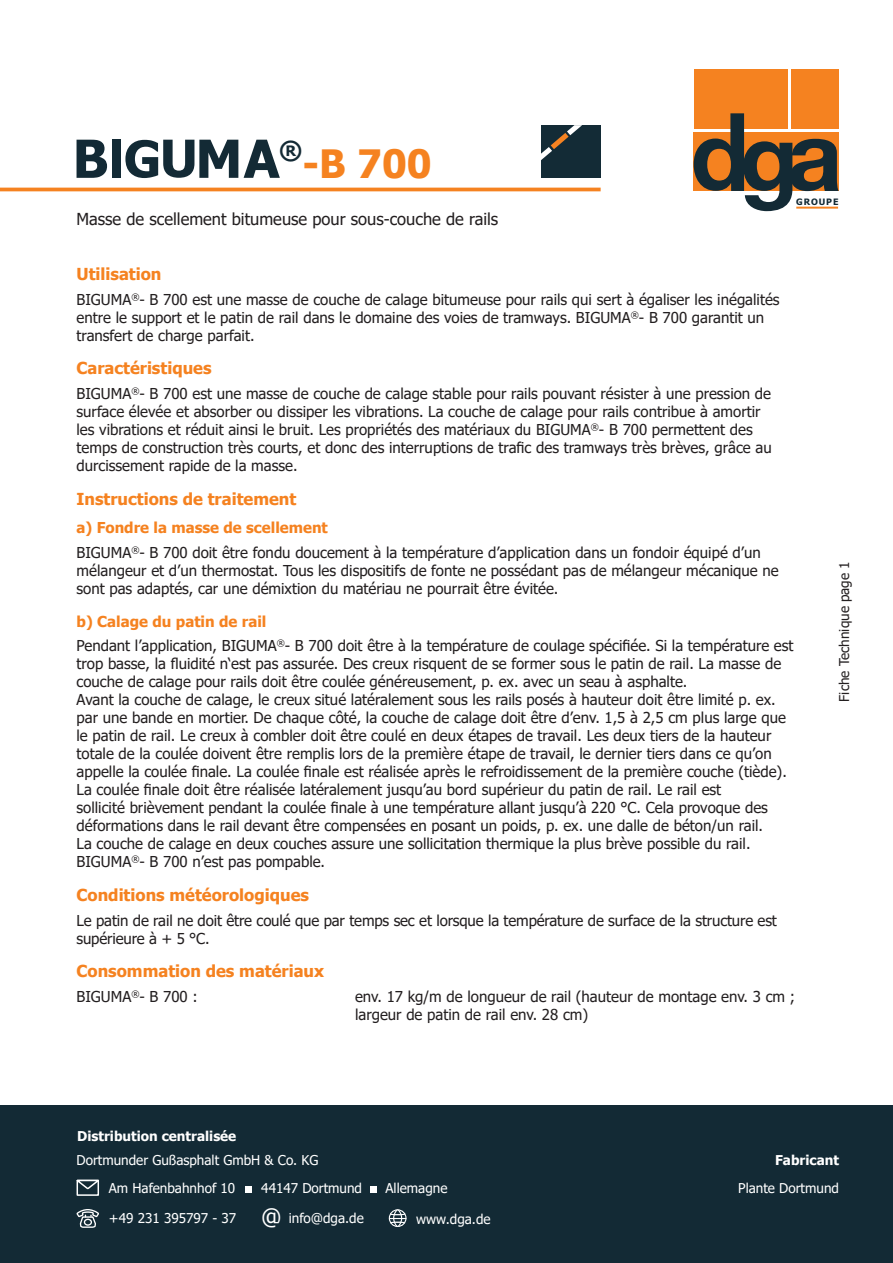
<style>
.page{position:relative;width:893px;height:1263px;background:#fff}
.page>*{position:absolute;margin:0;border:0;box-sizing:border-box;transform-origin:0 0}
.t1{font:700 39px "Tahoma";color:#f58220}
.t2{font:700 25.05px "Tahoma";color:#132a35}
.t3{font:700 16.5px "Tahoma";color:#f58220}
.t4{font:16.5px "Tahoma";color:#231f20}
.t5{font:15px/18px "Tahoma";color:#231f20}
.t6{font:13.5px/28.2px "Tahoma";color:#fff}
.t7{font:700 13.5px "Tahoma";color:#fff}
.t8{font:13.5px "Tahoma";color:#231f20}
.t9{font:700 8.85px "Tahoma";letter-spacing:.1em;color:#132a35}
.s1{font-weight:700;color:#f58220}
.s2{font-size:22.5px}
</style>
<div class="page">
<div style="left:694px;top:69px;width:93px;height:59px;background:#f58220"></div>
<div style="left:791px;top:69px;width:48px;height:59px;background:#f58220"></div>
<svg style="left:694px;top:113px;width:145px;height:98px"></svg>
<hr style="left:0;top:188px;width:601px;height:3px;background:#f58220">
<div style="left:541px;top:125px;width:60px;height:52px;background:#132b36"></div>
<svg style="left:541px;top:125px;width:41px;height:35px"></svg>
<div style="left:112px;top:140px;width:9px;height:38px;background:#132a35"></div>
<svg style="left:77px;top:140px;width:30px;height:38px"></svg>
<svg style="left:125px;top:140px;width:113px;height:38px"></svg>
<svg style="left:244px;top:140px;width:36px;height:38px"></svg>
<div style="left:0;top:1106px;width:893px;height:157px;background:#132a35"></div>
<svg style="left:77px;top:1180px;width:22px;height:16px"></svg>
<div style="left:245px;top:1186px;width:6px;height:7px;background:#fff"></div>
<svg style="left:77px;top:1209px;width:22px;height:19px"></svg>
<div style="left:371px;top:1186px;width:6px;height:7px;background:#fff"></div>
<div style="left:389px;top:1209px;width:17px;height:18px;border:1px solid #fff;border-radius:50%"></div>
<div style="left:393px;top:1209px;width:9px;height:18px;border:1px solid #fff;border-radius:50%"></div>
<svg style="left:389px;top:1212px;width:17px;height:12px"></svg>
<h2 class="t2" style="left:279px;top:133px;width:25px">®</h2>
<h1 class="t1" style="left:302px;top:136px;width:131px">-B 700</h1>
<p class="t4" style="left:77px;top:208px;width:423px">Masse de scellement bitumeuse pour sous-couche de rails</p>
<p class="t3" style="left:77px;top:263px;width:86px">Utilisation</p>
<p class="t5" style="left:77px;top:291px;width:705px">BIGUMA<sup>®</sup>- B 700 est une masse de couche de calage bitumeuse pour rails qui sert à égaliser les inégalités entre le support et le patin de rail dans le domaine des voies de tramways. BIGUMA<sup>®</sup>- B 700 garantit un transfert de charge parfait.</p>
<p class="t3" style="left:77px;top:357px;width:137px">Caractéristiques</p>
<p class="t5" style="left:77px;top:385px;width:697px">BIGUMA<sup>®</sup>- B 700 est une masse de couche de calage stable pour rails pouvant résister à une pression de surface élevée et absorber ou dissiper les vibrations. La couche de calage pour rails contribue à amortir les vibrations et réduit ainsi le bruit. Les propriétés des matériaux du BIGUMA<sup>®</sup>- B 700 permettent des temps de construction très courts, et donc des interruptions de trafic des tramways très brèves, grâce au durcissement rapide de la masse.</p>
<p class="t9" style="left:796px;top:196px;width:44px">GROUPE</p>
<p class="t3" style="left:77px;top:487px;width:221px">Instructions de traitement</p>
<p class="t5" style="left:77px;top:516px;width:686px;line-height:25.3px"><span class="s1">a) Fondre la masse de scellement<br></span>BIGUMA<sup>®</sup>- B 700 doit être fondu doucement à la température d’application dans un fondoir équipé d’un</p>
<p class="t5" style="left:77px;top:563px;width:704px">mélangeur et d’un thermostat. Tous les dispositifs de fonte ne possédant pas de mélangeur mécanique ne sont pas adaptés, car une démixtion du matériau ne pourrait être évitée.</p>
<p class="t5" style="left:77px;top:610px;width:718px;line-height:24.3px"><span class="s1">b) Calage du patin de rail<br></span>Pendant l’application, BIGUMA<sup>®</sup>- B 700 doit être à la température de coulage spécifiée. Si la température est</p>
<p class="t5" style="left:77px;top:656px;width:712px">trop basse, la fluidité n‘est pas assurée. Des creux risquent de se former sous le patin de rail. La masse de couche de calage pour rails doit être coulée généreusement, p. ex. avec un seau à asphalte.<br>Avant la couche de calage, le creux situé latéralement sous les rails posés à hauteur doit être limité p. ex. par une bande en mortier. De chaque côté, la couche de calage doit être d’env. 1,5 à 2,5 cm plus large que le patin de rail. Le creux à combler doit être coulé en deux étapes de travail. Les deux tiers de la hauteur totale de la coulée doivent être remplis lors de la première étape de travail, le dernier tiers dans ce qu’on appelle la coulée finale. La coulée finale est réalisée après le refroidissement de la première couche (tiède).<br>La coulée finale doit être réalisée latéralement jusqu’au bord supérieur du patin de rail. Le rail est<br>sollicité brièvement pendant la coulée finale à une température allant jusqu’à 220 °C. Cela provoque des déformations dans le rail devant être compensées en posant un poids, p. ex. une dalle de béton/un rail.<br>La couche de calage en deux couches assure une sollicitation thermique la plus brève possible du rail.<br>BIGUMA<sup>®</sup>- B 700 n’est pas pompable.</p>
<p class="t3" style="left:77px;top:884px;width:234px">Conditions météorologiques</p>
<p class="t5" style="left:77px;top:912px;width:702px">Le patin de rail ne doit être coulé que par temps sec et lorsque la température de surface de la structure est supérieure à + 5 °C.</p>
<p class="t3" style="left:77px;top:960px;width:249px">Consommation des matériaux</p>
<p class="t5" style="left:77px;top:988px;width:123px">BIGUMA<sup>®</sup>- B 700 :</p>
<p class="t5" style="left:355px;top:988px;width:442px">env. 17 kg/m de longueur de rail (hauteur de montage env. 3 cm ; largeur de patin de rail env. 28 cm)</p>
<p class="t7" style="left:77px;top:1127px;width:161px">Distribution centralisée</p>
<p class="t8" style="left:835px;top:702px;width:142px;rotate:-90deg">Fiche Technique page 1</p>
<p class="t6" style="left:109px;top:1146px;width:211px;text-indent:-32px">Dortmunder Gußasphalt GmbH &amp; Co. KG<br>Am Hafenbahnhof 10</p>
<p class="t6" style="left:261px;top:1175px;width:102px">44147 Dortmund</p>
<p class="t6" style="left:109px;top:1205px;width:256px">+49 231 395797 - 37 <span class="s2">@</span> info@dga.de</p>
<p class="t6" style="left:416px;top:1205px;width:76px">www.dga.de</p>
<p class="t6" style="left:385px;top:1175px;width:63px">Allemagne</p>
<p class="t7" style="left:775px;top:1150px;width:65px">Fabricant</p>
<p class="t6" style="left:738px;top:1175px;width:102px">Plante Dortmund</p>
</div>
